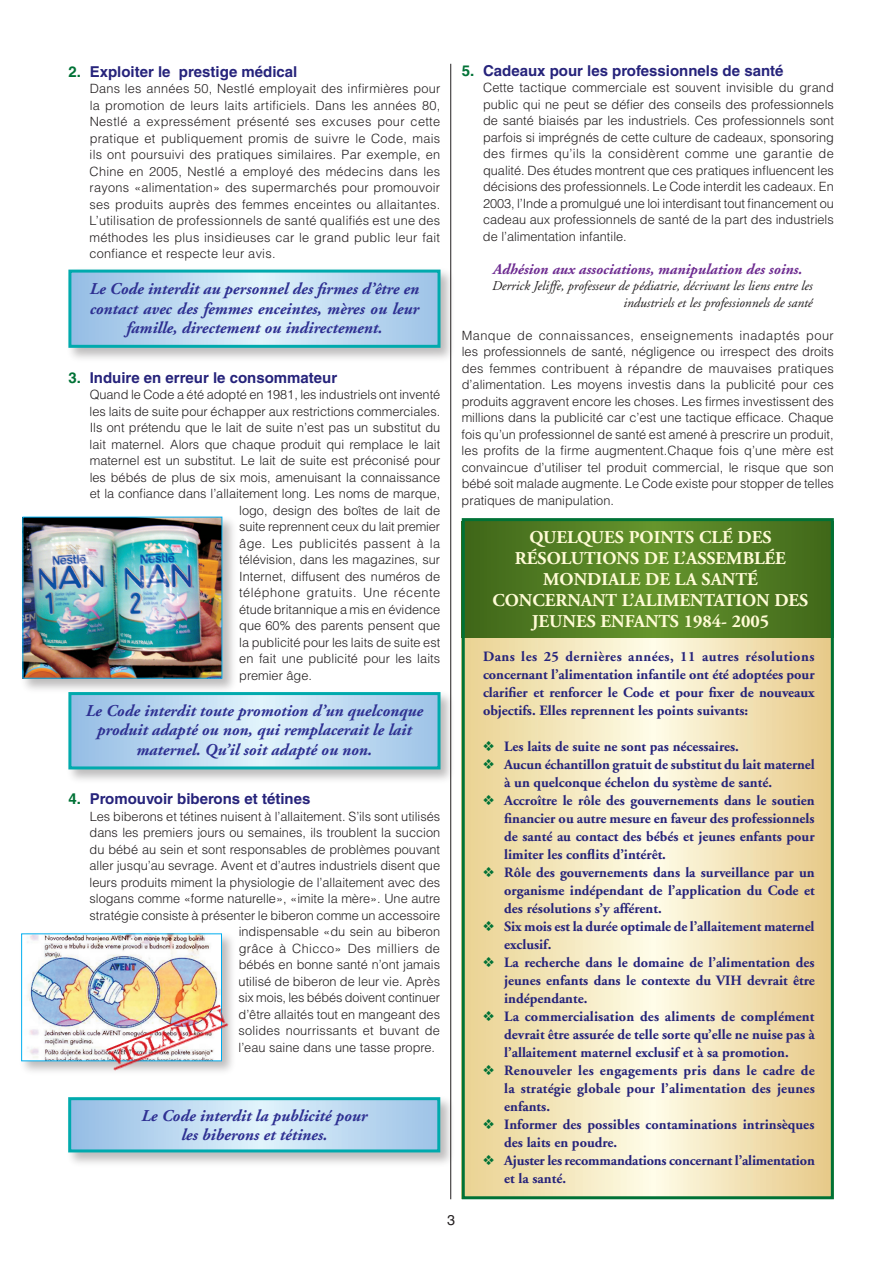
<style>
.page{position:relative;width:893px;height:1263px;background:#fff}
.page>*{position:absolute;margin:0;border:0;box-sizing:border-box;transform-origin:0 0}
.t1{font:700 18px/21px "Adobe Garamond";color:#fffbd6;text-align:center}
.t2{font:italic 700 16.5px/19.5px "Adobe Garamond";color:#2e3092;text-align:center}
.t3{font:700 15px "Helvetica";color:#26237b}
.t4{font:italic 700 15px "Adobe Garamond";color:#6e2c91}
.t5{font:700 14.25px/18px "Adobe Garamond";color:#26237b;text-align:justify}
.t6{font:14.25px "Helvetica";color:#231f20}
.t7{font:italic 13.5px/16.5px "Adobe Garamond";color:#231f20;text-align:right}
.t8{font:300 12.75px/16.5px "Helvetica";color:#231f20;text-align:justify}
.t9{font:300 12.75px "Helvetica";letter-spacing:.025em;color:#231f20}
.t10{font:300 12.75px "Helvetica";letter-spacing:.04em;color:#231f20}
.s1{color:#007236}
</style>
<div class="page">
<div style="left:66px;top:1094px;width:391px;height:74px;background:#231f20;opacity:.3"></div>
<svg style="left:72px;top:1101px;width:364px;height:47px;background:#bcd8f0"></svg>
<div style="left:68px;top:1097px;width:372px;height:55px;border:3px solid #00aaad"></div>
<div style="left:66px;top:689px;width:391px;height:95px;background:#231f20;opacity:.3"></div>
<svg style="left:72px;top:696px;width:364px;height:69px;background:#bcd8f0"></svg>
<div style="left:68px;top:692px;width:372px;height:77px;border:3px solid #00aaad"></div>
<div style="left:66px;top:267px;width:391px;height:97px;background:#231f20;opacity:.3"></div>
<svg style="left:72px;top:274px;width:364px;height:70px;background:#bcd8f0"></svg>
<div style="left:68px;top:270px;width:372px;height:78px;border:3px solid #00aaad"></div>
<svg style="left:466px;top:638px;width:364px;height:557px;background:#f3e4b9"></svg>
<svg style="left:466px;top:522px;width:364px;height:116px;background:#527d23"></svg>
<div style="left:462px;top:518px;width:372px;height:681px;border:3px solid #007236"></div>
<div style="left:20px;top:514px;width:218px;height:181px;background:#231f20;opacity:.3"></div>
<img style="left:24px;top:519px;width:196px;height:158px">
<div style="left:22px;top:517px;width:200px;height:162px;border:1px solid #00aeef"></div>
<div style="left:19px;top:931px;width:218px;height:147px;background:#231f20;opacity:.3"></div>
<img style="left:23px;top:935px;width:197px;height:124px">
<div style="left:21px;top:933px;width:201px;height:128px;border:1px solid #00aeef"></div>
<img style="left:105px;top:1001px;width:128px;height:71px">
<hr style="left:450px;top:64px;width:1px;height:1135px;background:#231f20">
<p class="t3" style="left:68px;top:62px;width:230px"><span class="s1">2.</span> Exploiter le prestige médical</p>
<p class="t8" style="left:90px;top:80px;width:352px">Dans les années 50, Nestlé employait des infirmières pour la promotion de leurs laits artificiels. Dans les années 80, Nestlé a expressément présenté ses excuses pour cette pratique et publiquement promis de suivre le Code, mais ils ont poursuivi des pratiques similaires. Par exemple, en Chine en 2005, Nestlé a employé des médecins dans les rayons «alimentation» des supermarchés pour promouvoir ses produits auprès des femmes enceintes ou allaitantes.<br>L’utilisation de professionnels de santé qualifiés est une des méthodes les plus insidieuses car le grand public leur fait confiance et respecte leur avis.</p>
<p class="t2" style="left:90px;top:280px;width:331px">Le Code interdit au personnel des firmes d’être en contact avec des femmes enceintes, mères ou leur famille, directement ou indirectement.</p>
<p class="t3" style="left:68px;top:368px;width:270px"><span class="s1">3.</span> Induire en erreur le consommateur</p>
<p class="t8" style="left:90px;top:386px;width:352px">Quand le Code a été adopté en 1981, les industriels ont inventé</p>
<p class="t8" style="left:90px;top:402px;width:352px">les laits de suite pour échapper aux restrictions commerciales.</p>
<p class="t8" style="left:90px;top:419px;width:352px">Ils ont prétendu que le lait de suite n’est pas un substitut du</p>
<p class="t8" style="left:90px;top:435px;width:352px">lait maternel. Alors que chaque produit qui remplace le lait</p>
<p class="t8" style="left:90px;top:452px;width:352px">maternel est un substitut. Le lait de suite est préconisé pour</p>
<p class="t8" style="left:90px;top:468px;width:352px">les bébés de plus de six mois, amenuisant la connaissance</p>
<p class="t8" style="left:90px;top:485px;width:352px">et la confiance dans l’allaitement long. Les noms de marque,</p>
<p class="t8" style="left:239px;top:501px;width:202px">logo, design des boîtes de lait de</p>
<p class="t8" style="left:239px;top:518px;width:202px">suite reprennent ceux du lait premier</p>
<p class="t9" style="left:239px;top:535px;width:202px">âge. Les publicités passent à la</p>
<p class="t8" style="left:239px;top:551px;width:202px">télévision, dans les magazines, sur</p>
<p class="t8" style="left:239px;top:567px;width:202px">Internet, diffusent des numéros de</p>
<p class="t10" style="left:239px;top:585px;width:202px">téléphone gratuits. Une récente</p>
<p class="t8" style="left:239px;top:600px;width:202px">étude britannique a mis en évidence</p>
<p class="t8" style="left:239px;top:617px;width:202px">que 60% des parents pensent que</p>
<p class="t8" style="left:239px;top:633px;width:202px">la publicité pour les laits de suite est</p>
<p class="t8" style="left:239px;top:650px;width:202px">en fait une publicité pour les laits</p>
<p class="t8" style="left:239px;top:666px;width:74px">premier âge.</p>
<p class="t2" style="left:86px;top:701px;width:339px">Le Code interdit toute promotion d’un quelconque produit adapté ou non, qui remplacerait le lait maternel. Qu’il soit adapté ou non.</p>
<p class="t3" style="left:68px;top:790px;width:243px"><span class="s1">4.</span> Promouvoir biberons et tétines</p>
<p class="t8" style="left:90px;top:807px;width:352px">Les biberons et tétines nuisent à l’allaitement. S’ils sont utilisés</p>
<p class="t8" style="left:90px;top:824px;width:352px">dans les premiers jours ou semaines, ils troublent la succion</p>
<p class="t8" style="left:90px;top:840px;width:352px">du bébé au sein et sont responsables de problèmes pouvant</p>
<p class="t8" style="left:90px;top:857px;width:352px">aller jusqu’au sevrage. Avent et d’autres industriels disent que</p>
<p class="t8" style="left:90px;top:873px;width:352px">leurs produits miment la physiologie de l’allaitement avec des</p>
<p class="t8" style="left:90px;top:890px;width:352px">slogans comme «forme naturelle», «imite la mère». Une autre</p>
<p class="t8" style="left:90px;top:906px;width:352px">stratégie consiste à présenter le biberon comme un accessoire</p>
<p class="t8" style="left:239px;top:923px;width:203px">indispensable «du sein au biberon</p>
<p class="t9" style="left:239px;top:940px;width:203px">grâce à Chicco» Des milliers de</p>
<p class="t8" style="left:239px;top:956px;width:203px">bébés en bonne santé n’ont jamais</p>
<p class="t8" style="left:239px;top:972px;width:203px">utilisé de biberon de leur vie. Après</p>
<p class="t8" style="left:239px;top:989px;width:203px">six mois, les bébés doivent continuer</p>
<p class="t8" style="left:239px;top:1005px;width:203px">d’être allaités tout en mangeant des</p>
<p class="t8" style="left:239px;top:1022px;width:203px">solides nourrissants et buvant de</p>
<p class="t8" style="left:239px;top:1038px;width:198px">l’eau saine dans une tasse propre.</p>
<p class="t2" style="left:141px;top:1106px;width:227px">Le Code interdit la publicité pour les biberons et tétines.</p>
<p class="t3" style="left:462px;top:61px;width:323px"><span class="s1">5.</span> Cadeaux pour les professionnels de santé</p>
<p class="t8" style="left:483px;top:79px;width:352px">Cette tactique commerciale est souvent invisible du grand public qui ne peut se défier des conseils des professionnels de santé biaisés par les industriels. Ces professionnels sont parfois si imprégnés de cette culture de cadeaux, sponsoring des firmes qu’ils la considèrent comme une garantie de qualité. Des études montrent que ces pratiques influencent les décisions des professionnels. Le Code interdit les cadeaux. En 2003, l’Inde a promulgué une loi interdisant tout financement ou cadeau aux professionnels de santé de la part des industriels de l’alimentation infantile.</p>
<p class="t4" style="left:493px;top:261px;width:311px">Adhésion aux associations, manipulation des soins.</p>
<p class="t7" style="left:492px;top:278px;width:322px">Derrick Jeliffe, professeur de pédiatrie, décrivant les liens entre les industriels et les professionnels de santé</p>
<p class="t8" style="left:462px;top:326px;width:374px">Manque de connaissances, enseignements inadaptés pour les professionnels de santé, négligence ou irrespect des droits des femmes contribuent à répandre de mauvaises pratiques d’alimentation. Les moyens investis dans la publicité pour ces produits aggravent encore les choses. Les firmes investissent des millions dans la publicité car c’est une tactique efficace. Chaque fois qu’un professionnel de santé est amené à prescrire un produit, les profits de la firme augmentent.Chaque fois q’une mère est convaincue d’utiliser tel produit commercial, le risque que son bébé soit malade augmente. Le Code existe pour stopper de telles pratiques de manipulation.</p>
<h1 class="t1" style="left:492px;top:527px;width:317px">Quelques points clé des résolutions de l’Assemblée<br>Mondiale de la Santé concernant l’alimentation des jeunes enfants 1984- 2005</h1>
<p class="t5" style="left:483px;top:648px;width:333px">Dans les 25 dernières années, 11 autres résolutions concernant l’alimentation infantile ont été adoptées pour clarifier et renforcer le Code et pour fixer de nouveaux objectifs. Elles reprennent les points suivants:</p>
<p class="t5" style="left:483px;top:738px;width:257px"><span class="s1">❖</span> Les laits de suite ne sont pas nécessaires.</p>
<p class="t5" style="left:504px;top:756px;width:312px;text-indent:-21px"><span class="s1">❖</span> Aucun échantillon gratuit de substitut du lait maternel à un quelconque échelon du système de santé.</p>
<p class="t5" style="left:504px;top:792px;width:312px;text-indent:-21px"><span class="s1">❖</span> Accroître le rôle des gouvernements dans le soutien financier ou autre mesure en faveur des professionnels de santé au contact des bébés et jeunes enfants pour limiter les conflits d’intérêt.</p>
<p class="t5" style="left:504px;top:864px;width:312px;text-indent:-21px"><span class="s1">❖</span> Rôle des gouvernements dans la surveillance par un organisme indépendant de l’application du Code et des résolutions s’y afférent.</p>
<p class="t5" style="left:504px;top:918px;width:312px;text-indent:-21px"><span class="s1">❖</span> Six mois est la durée optimale de l’allaitement maternel exclusif.</p>
<p class="t5" style="left:504px;top:954px;width:312px;text-indent:-21px"><span class="s1">❖</span> La recherche dans le domaine de l’alimentation des jeunes enfants dans le contexte du VIH devrait être indépendante.</p>
<p class="t5" style="left:504px;top:1008px;width:312px;text-indent:-21px"><span class="s1">❖</span> La commercialisation des aliments de complément devrait être assurée de telle sorte qu’elle ne nuise pas à l’allaitement maternel exclusif et à sa promotion.</p>
<p class="t5" style="left:504px;top:1062px;width:312px;text-indent:-21px"><span class="s1">❖</span> Renouveler les engagements pris dans le cadre de la stratégie globale pour l’alimentation des jeunes enfants.</p>
<p class="t5" style="left:504px;top:1116px;width:312px;text-indent:-21px"><span class="s1">❖</span> Informer des possibles contaminations intrinsèques des laits en poudre.</p>
<p class="t5" style="left:504px;top:1152px;width:312px;text-indent:-21px"><span class="s1">❖</span> Ajuster les recommandations concernant l’alimentation et la santé.</p>
<p class="t6" style="left:447px;top:1212px;width:9px">3</p>
</div>
